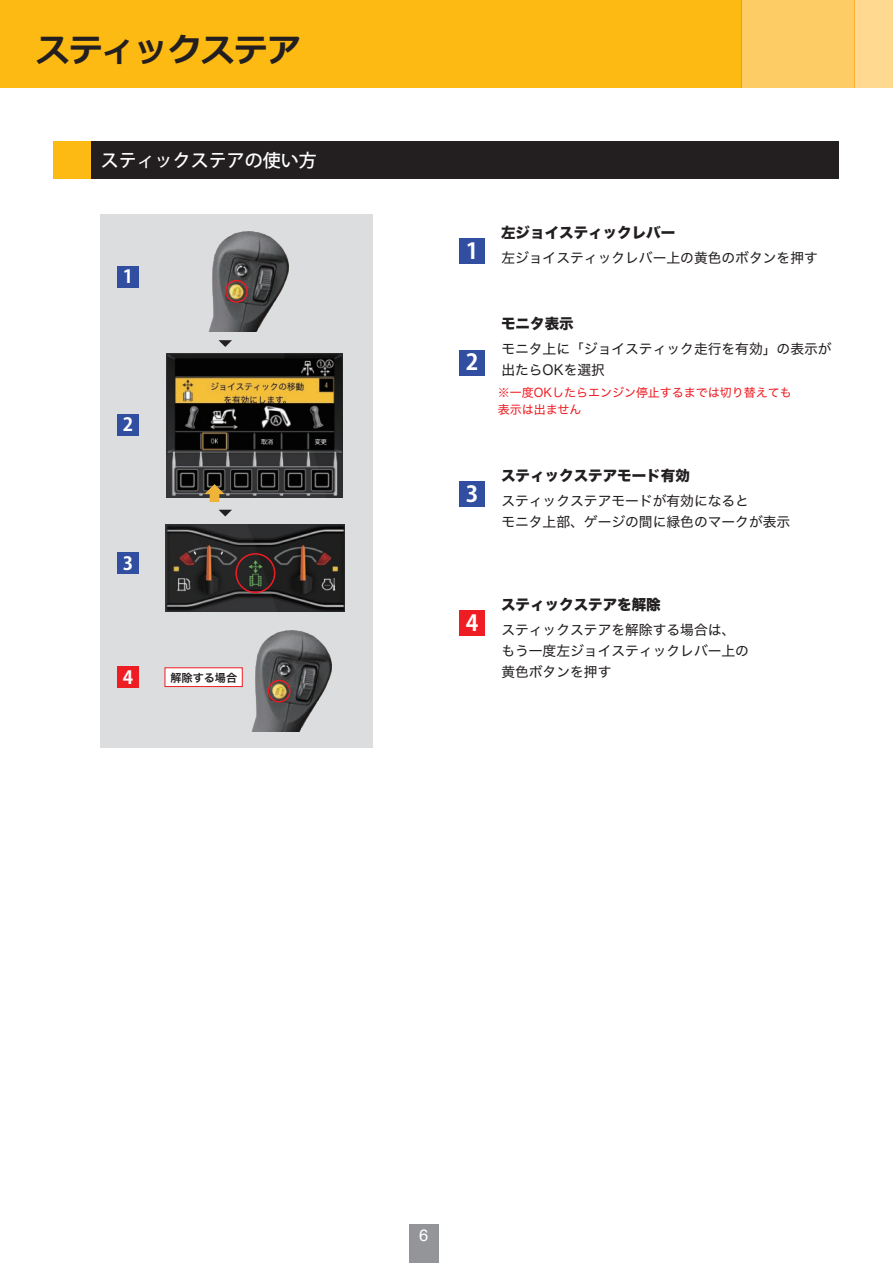
<style>
.page{position:relative;width:893px;height:1263px;background:#fff}
.page>*{position:absolute;margin:0;border:0;box-sizing:border-box;transform-origin:0 0}
.t1{font:700 33px "Meiryo";color:#231f20}
.t2{font:700 22.05px "Koz Go Pr 6 N";color:#fff}
.t3{font:700 18.15px "Koz Go Pr 6 N";color:#fff}
.t4{font:500 18px "Koz Go Pr 6 N";color:#fff}
.t5{font:16.5px "Helvetica";color:#fff}
.t6{font:14.55px "Hiragino Sans W8";color:#231f20}
.t7{font:13.8px/21px "Hiragino Sans W4";color:#231f20}
.t8{font:12px/16.5px "Hiragino Sans W4";color:#ee1d23}
.t9{font:11.1px "Hiragino Sans W6";color:#231f20}
.t10{font:6.15px "Koz Go Pr 6 N";color:#fff}
</style>
<div class="page">
<div style="left:54px;top:142px;width:37px;height:37px;background:#fcba13"></div>
<div style="left:91px;top:142px;width:747px;height:37px;background:#231f20"></div>
<div style="left:0;top:0;width:741px;height:87px;background:#fcba13"></div>
<div style="left:741px;top:0;width:113px;height:87px;background:#fecc64"></div>
<div style="left:854px;top:0;width:39px;height:87px;background:#fed98f"></div>
<div style="left:101px;top:214px;width:272px;height:534px;background:#dcdddf"></div>
<div style="left:118px;top:266px;width:21px;height:22px;background:#324ea1"></div>
<div style="left:118px;top:414px;width:21px;height:21px;background:#324ea1"></div>
<div style="left:118px;top:553px;width:21px;height:21px;background:#324ea1"></div>
<div style="left:118px;top:667px;width:21px;height:21px;background:#ee1d23"></div>
<svg style="left:219px;top:340px;width:13px;height:7px"></svg>
<svg style="left:219px;top:510px;width:13px;height:6px"></svg>
<img style="left:209px;top:231px;width:80px;height:100px">
<div style="left:225px;top:280px;width:23px;height:23px;border:1px solid #ee1d23;border-radius:50%"></div>
<img style="left:252px;top:631px;width:80px;height:100px">
<div style="left:268px;top:680px;width:23px;height:22px;border:1px solid #ee1d23;border-radius:50%"></div>
<div style="left:165px;top:667px;width:78px;height:20px;background:#fff;border:1px solid #ee1d23"></div>
<img style="left:166px;top:354px;width:177px;height:143px">
<svg style="left:205px;top:484px;width:20px;height:18px"></svg>
<div style="left:459px;top:238px;width:26px;height:26px;background:#324ea1"></div>
<div style="left:459px;top:350px;width:26px;height:25px;background:#324ea1"></div>
<div style="left:459px;top:481px;width:26px;height:26px;background:#324ea1"></div>
<div style="left:459px;top:610px;width:26px;height:26px;background:#ee1d23"></div>
<div style="left:409px;top:1224px;width:29px;height:39px;background:#939598"></div>
<img style="left:165px;top:524px;width:179px;height:87px">
<div style="left:235px;top:553px;width:40px;height:40px;border:2px solid #ee1d23;border-radius:50%"></div>
<h1 class="t1" style="left:37px;top:27px;width:265px">スティックステア</h1>
<h3 class="t4" style="left:101px;top:150px;width:217px">スティックステアの使い方</h3>
<h3 class="t3" style="left:123px;top:266px;width:12px">1</h3>
<h3 class="t3" style="left:123px;top:414px;width:12px">2</h3>
<p class="t10" style="left:261px;top:438px;width:14px">取消</p>
<p class="t10" style="left:315px;top:438px;width:14px">変更</p>
<h3 class="t3" style="left:123px;top:553px;width:12px">3</h3>
<h3 class="t3" style="left:123px;top:667px;width:12px">4</h3>
<p class="t9" style="left:170px;top:667px;width:68px">解除する場合</p>
<h2 class="t2" style="left:466px;top:238px;width:14px">1</h2>
<p class="t6" style="left:501px;top:224px;width:176px">左ジョイスティックレバー</p>
<p class="t7" style="left:501px;top:246px;width:318px">左ジョイスティックレバー上の黄色のボタンを押す</p>
<h2 class="t2" style="left:466px;top:350px;width:14px">2</h2>
<p class="t6" style="left:501px;top:316px;width:74px">モニタ表示</p>
<p class="t7" style="left:501px;top:337px;width:332px">モニタ上に「ジョイスティック走行を有効」の表示が出たらOKを選択</p>
<p class="t8" style="left:498px;top:384px;width:296px">※一度OKしたらエンジン停止するまでは切り替えても表示は出ません</p>
<h2 class="t2" style="left:466px;top:481px;width:14px">3</h2>
<p class="t6" style="left:501px;top:467px;width:190px">スティックステアモード有効</p>
<p class="t7" style="left:501px;top:489px;width:291px">スティックステアモードが有効になると<br>モニタ上部、ゲージの間に緑色のマークが表示</p>
<h2 class="t2" style="left:466px;top:610px;width:14px">4</h2>
<p class="t6" style="left:501px;top:597px;width:161px">スティックステアを解除</p>
<p class="t7" style="left:501px;top:618px;width:249px">スティックステアを解除する場合は、もう一度左ジョイスティックレバー上の黄色ボタンを押す</p>
<p class="t5" style="left:419px;top:1223px;width:11px">6</p>
</div>
